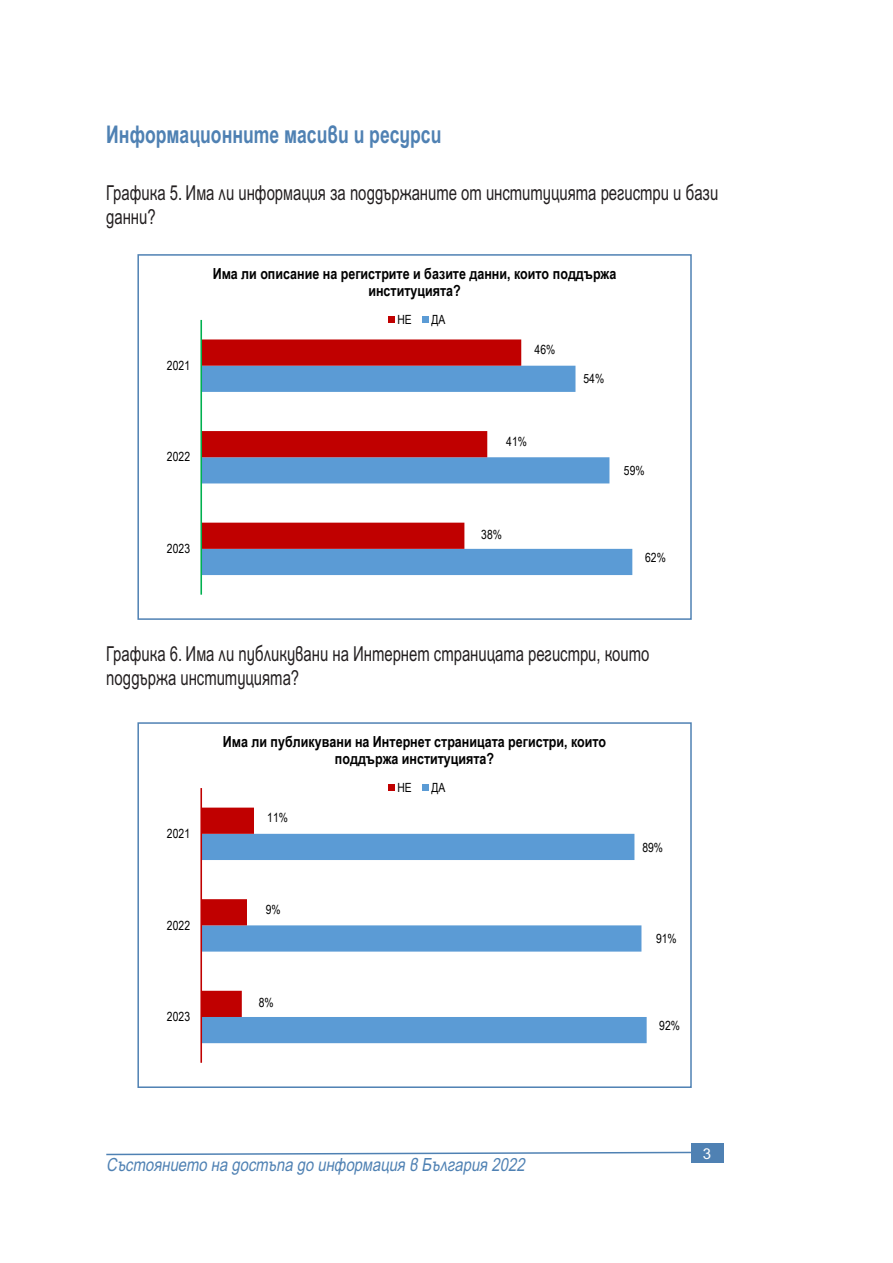
<style>
.page{position:relative;width:893px;height:1263px;background:#fff}
.page>*{position:absolute;margin:0;border:0;box-sizing:border-box;transform-origin:0 0}
.body{font:700 24.3px "SP Ariel";color:#4f81b3;scale:.72 1}
.body-2{font:20.7px/24px "SP Ariel";color:#231f20;scale:.72 1}
.t1{font:italic 18.15px "SP Ariel";color:#4f81b3;scale:.82 1}
.t2{font:700 15.3px/17.4px "Arial Narrow";color:#000;text-align:center}
.t3{font:15px "SP Ariel";color:#fff}
.t4{font:12.6px "Arial Narrow";color:#000}
</style>
<div class="page">
<svg style="left:106px;top:1151px;width:618px;height:5px"></svg>
<div style="left:691px;top:1143px;width:32px;height:20px;background:#4f81b3"></div>
<svg style="left:202px;top:366px;width:430px;height:209px"></svg>
<svg style="left:202px;top:339px;width:319px;height:210px"></svg>
<hr style="left:200px;top:320px;width:2px;height:275px;background:#00b050">
<div style="left:388px;top:317px;width:7px;height:6px;background:#c00000"></div>
<div style="left:422px;top:317px;width:7px;height:6px;background:#5b9bd5"></div>
<div style="left:137px;top:254px;width:555px;height:366px;border:2px solid #4f81b3"></div>
<svg style="left:202px;top:834px;width:445px;height:209px"></svg>
<svg style="left:202px;top:808px;width:52px;height:209px"></svg>
<hr style="left:200px;top:788px;width:2px;height:275px;background:#c00000">
<div style="left:388px;top:785px;width:7px;height:6px;background:#c00000"></div>
<div style="left:422px;top:785px;width:7px;height:6px;background:#5b9bd5"></div>
<div style="left:137px;top:722px;width:555px;height:366px;border:2px solid #4f81b3"></div>
<p class="body" style="left:106px;top:121px;width:467px">Информационните масиви и ресурси</p>
<p class="body-2" style="left:106px;top:181px;width:851px">Графика 5. Има ли информация за поддържаните от институцията регистри и бази данни?</p>
<p class="t2" style="left:213px;top:264px;width:405px">Има ли описание на регистрите и базите данни, които поддържа институцията?</p>
<p class="t4" style="left:397px;top:310px;width:16px">НЕ</p>
<p class="t4" style="left:432px;top:310px;width:15px">ДА</p>
<p class="t4" style="left:167px;top:356px;width:25px">2021</p>
<p class="t4" style="left:167px;top:448px;width:25px">2022</p>
<p class="t4" style="left:167px;top:539px;width:25px">2023</p>
<p class="t4" style="left:534px;top:341px;width:22px">46%</p>
<p class="t4" style="left:506px;top:432px;width:22px">41%</p>
<p class="t4" style="left:481px;top:525px;width:22px">38%</p>
<p class="t4" style="left:583px;top:370px;width:22px">54%</p>
<p class="t4" style="left:624px;top:461px;width:22px">59%</p>
<p class="t4" style="left:645px;top:548px;width:22px">62%</p>
<p class="body-2" style="left:106px;top:642px;width:756px">Графика 6. Има ли публикувани на Интернет страницата регистри, които поддържа институцията?</p>
<p class="t2" style="left:223px;top:732px;width:385px">Има ли публикувани на Интернет страницата регистри, които поддържа институцията?</p>
<p class="t4" style="left:397px;top:778px;width:16px">НЕ</p>
<p class="t4" style="left:432px;top:778px;width:15px">ДА</p>
<p class="t4" style="left:167px;top:824px;width:25px">2021</p>
<p class="t4" style="left:167px;top:916px;width:25px">2022</p>
<p class="t4" style="left:167px;top:1007px;width:25px">2023</p>
<p class="t4" style="left:267px;top:809px;width:22px">11%</p>
<p class="t4" style="left:266px;top:900px;width:17px">9%</p>
<p class="t4" style="left:259px;top:993px;width:17px">8%</p>
<p class="t1" style="left:106px;top:1155px;width:512px">Състоянието на достъпа до информация в България 2022</p>
<p class="t4" style="left:642px;top:838px;width:22px">89%</p>
<p class="t4" style="left:656px;top:929px;width:22px">91%</p>
<p class="t4" style="left:659px;top:1016px;width:22px">92%</p>
<p class="t3" style="left:703px;top:1146px;width:10px">3</p>
</div>
